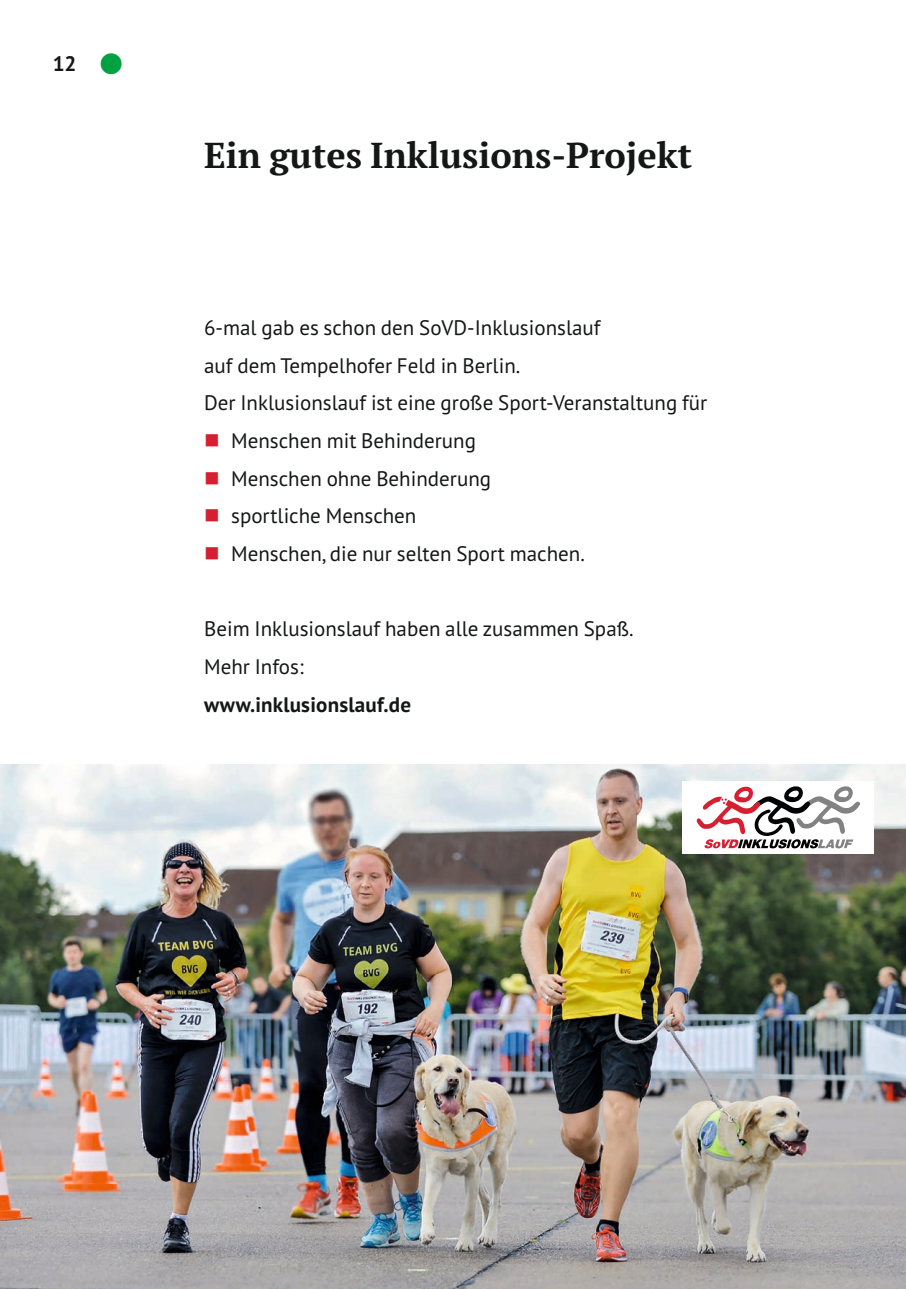
<style>
.page{position:relative;width:906px;height:1289px;background:#fff}
.page>*{position:absolute;margin:0;border:0;box-sizing:border-box;transform-origin:0 0}
.t1{font:700 36px "PT Serif Pro";color:#151616}
.t2{font:21px/37.7px "PT Sans Pro";color:#151616}
.t3{font:700 21px "PT Sans Pro";letter-spacing:.01em;color:#151616}
.s1{color:#00a141}
</style>
<div class="page">
<img style="left:0;top:764px;width:906px;height:524px">
<div style="left:682px;top:781px;width:192px;height:72px;background:#fff"></div>
<svg style="left:696px;top:786px;width:164px;height:62px"></svg>
<p class="t3" style="left:53px;top:50px;width:73px">12 <span class="s1">●</span></p>
<h1 class="t1" style="left:204px;top:131px;width:489px">Ein gutes Inklusions-Projekt</h1>
<p class="t2" style="left:204px;top:308px;width:398px">6-mal gab es schon den SoVD-Inklusionslauf</p>
<p class="t2" style="left:204px;top:346px;width:318px">auf dem Tempelhofer Feld in Berlin.</p>
<p class="t2" style="left:204px;top:383px;width:504px">Der Inklusionslauf ist eine große Sport-Veranstaltung für</p>
<p class="t2" style="left:231px;top:421px;width:246px">Menschen mit Behinderung</p>
<p class="t2" style="left:231px;top:459px;width:261px">Menschen ohne Behinderung</p>
<p class="t2" style="left:231px;top:496px;width:187px">sportliche Menschen</p>
<p class="t2" style="left:231px;top:534px;width:355px">Menschen, die nur selten Sport machen.</p>
<p class="t2" style="left:204px;top:609px;width:431px">Beim Inklusionslauf haben alle zusammen Spaß.<br>Mehr Infos:</p>
<p class="t3" style="left:204px;top:690px;width:208px">www.inklusionslauf.de</p>
</div>
